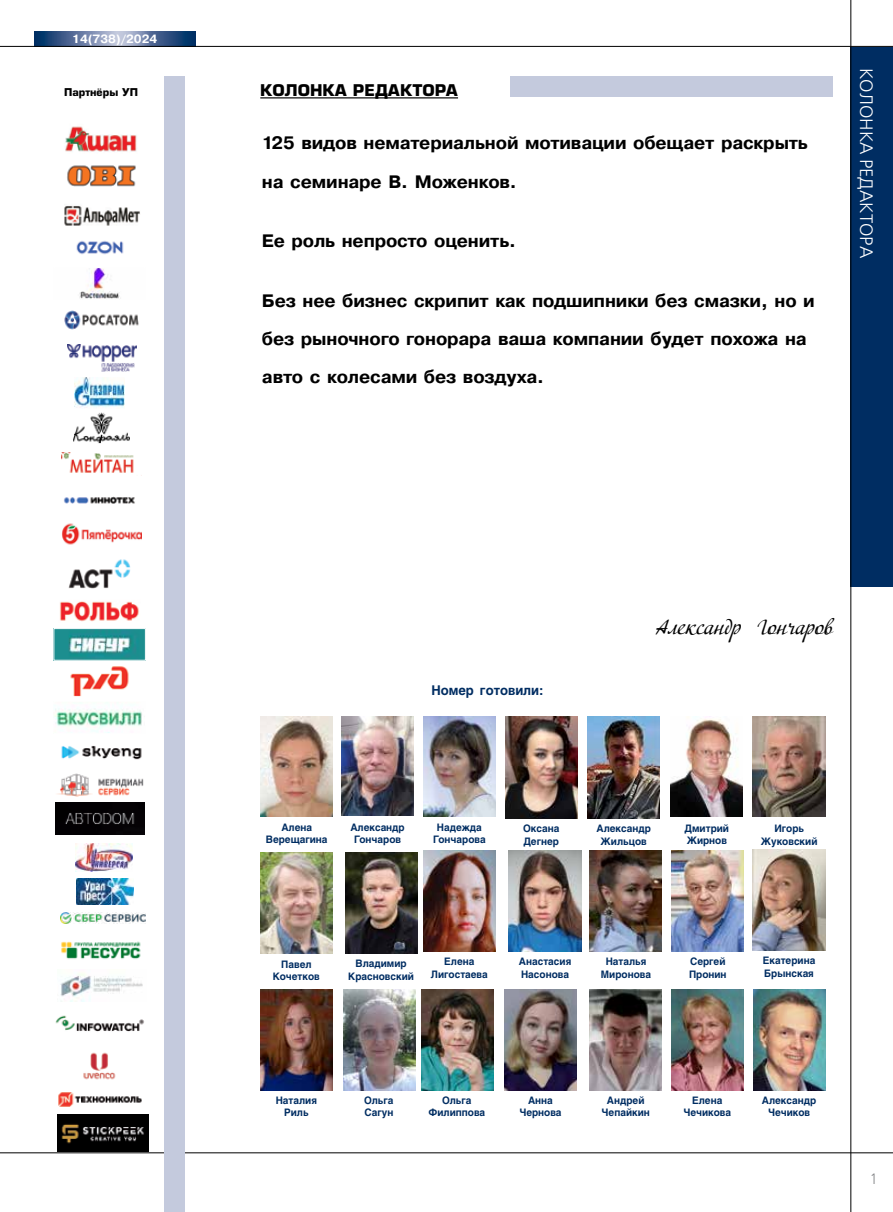
<style>
.page{position:relative;width:893px;height:1212px;background:#fff}
.page>*{position:absolute;margin:0;border:0;box-sizing:border-box;transform-origin:0 0}
.t1{font:21px "Adventure";letter-spacing:-.01em;color:#000}
.t2{font:700 18px/38.2px "Pragmatica";letter-spacing:-.01em;color:#000}
.t3{font:18px "Free Set C";color:#fff}
.t4{font:700 15.75px "Europe";color:#000}
.t5{font:15px "Free Set C";color:#808285;scale:.9 1}
.t6{font:700 13.35px "Helios";color:#002d62}
.t7{font:700 12px "Pragmatica";color:#fff}
.t8{font:700 10.5px "Europe";color:#000}
.t9{font:700 10.2px/12.3px "Helios";color:#002d62;text-align:center}
</style>
<div class="page">
<hr style="left:0;top:1152px;width:893px;height:1px;background:#000">
<div style="left:164px;top:76px;width:21px;height:1136px;background:#c4cadd"></div>
<div style="left:850px;top:47px;width:43px;height:539px;background:#002d62"></div>
<svg style="left:34px;top:31px;width:162px;height:15px;background:#577199"></svg>
<hr style="left:0;top:46px;width:893px;height:1px;background:#000">
<div style="left:510px;top:76px;width:323px;height:21px;background:#c4cadd"></div>
<img style="left:76px;top:878px;width:57px;height:26px">
<hr style="left:850px;top:0;width:1px;height:1212px;background:#000">
<hr style="left:260px;top:97px;width:198px;height:1px;background:#000">
<img style="left:60px;top:973px;width:83px;height:28px">
<img style="left:61px;top:941px;width:80px;height:18px">
<img style="left:61px;top:912px;width:84px;height:12px">
<img style="left:55px;top:1015px;width:89px;height:17px">
<img style="left:753px;top:716px;width:72px;height:100px">
<img style="left:58px;top:1092px;width:84px;height:15px">
<img style="left:83px;top:1052px;width:33px;height:28px">
<img style="left:75px;top:844px;width:57px;height:27px">
<img style="left:55px;top:803px;width:89px;height:32px">
<img style="left:55px;top:708px;width:87px;height:24px">
<img style="left:70px;top:667px;width:59px;height:28px">
<img style="left:55px;top:630px;width:89px;height:29px">
<div style="left:53px;top:628px;width:93px;height:33px;border:1px solid #fff"></div>
<img style="left:60px;top:601px;width:79px;height:21px">
<img style="left:79px;top:269px;width:41px;height:28px">
<div style="left:53px;top:267px;width:93px;height:32px;border:1px solid #fff"></div>
<img style="left:69px;top:559px;width:62px;height:28px">
<img style="left:74px;top:378px;width:51px;height:28px">
<div style="left:53px;top:376px;width:93px;height:32px;border:1px solid #fff"></div>
<img style="left:73px;top:414px;width:57px;height:28px">
<img style="left:61px;top:452px;width:73px;height:21px">
<img style="left:62px;top:523px;width:79px;height:22px">
<img style="left:64px;top:496px;width:71px;height:8px">
<img style="left:76px;top:241px;width:48px;height:14px">
<img style="left:64px;top:310px;width:75px;height:20px">
<img style="left:67px;top:165px;width:69px;height:22px">
<img style="left:67px;top:344px;width:70px;height:26px">
<div style="left:53px;top:340px;width:93px;height:32px;border:1px solid #fff"></div>
<img style="left:64px;top:206px;width:76px;height:20px">
<img style="left:65px;top:126px;width:72px;height:26px">
<img style="left:58px;top:1114px;width:91px;height:37px">
<img style="left:57px;top:773px;width:87px;height:24px">
<img style="left:61px;top:746px;width:81px;height:14px">
<img style="left:260px;top:853px;width:72px;height:100px">
<img style="left:345px;top:853px;width:72px;height:100px">
<img style="left:589px;top:851px;width:72px;height:100px">
<img style="left:671px;top:851px;width:72px;height:100px">
<img style="left:423px;top:716px;width:72px;height:100px">
<img style="left:504px;top:989px;width:73px;height:101px">
<img style="left:671px;top:989px;width:72px;height:101px">
<img style="left:590px;top:989px;width:72px;height:101px">
<img style="left:753px;top:989px;width:72px;height:101px">
<img style="left:671px;top:716px;width:72px;height:100px">
<img style="left:341px;top:716px;width:73px;height:100px">
<img style="left:260px;top:716px;width:72px;height:101px">
<img style="left:421px;top:989px;width:72px;height:101px">
<img style="left:343px;top:989px;width:72px;height:101px">
<img style="left:753px;top:850px;width:72px;height:100px">
<img style="left:260px;top:989px;width:72px;height:101px">
<img style="left:505px;top:716px;width:72px;height:102px">
<img style="left:588px;top:716px;width:72px;height:102px">
<img style="left:509px;top:851px;width:72px;height:100px">
<img style="left:423px;top:851px;width:72px;height:100px">
<p class="t7" style="left:72px;top:31px;width:87px">14(738)/2024</p>
<p class="t8" style="left:64px;top:85px;width:75px">Партнёры УП</p>
<h3 class="t4" style="left:260px;top:81px;width:199px">КОЛОНКА РЕДАКТОРА</h3>
<h2 class="t2" style="left:262px;top:124px;width:548px">125 видов нематериальной мотивации обещает раскрыть на семинаре В. Моженков.</h2>
<h2 class="t2" style="left:262px;top:222px;width:256px">Ее роль непросто оценить.</h2>
<h2 class="t2" style="left:262px;top:281px;width:554px">Без нее бизнес скрипит как подшипники без смазки, но и без рыночного гонорара ваша компании будет похожа на авто с колесами без воздуха.</h2>
<h2 class="t3" style="left:876px;top:68px;width:192px;rotate:90deg">КОЛОНКА РЕДАКТОРА</h2>
<h3 class="t6" style="left:431px;top:682px;width:114px">Номер готовили:</h3>
<h1 class="t1" style="left:656px;top:614px;width:179px">Александр Гончаров</h1>
<p class="t9" style="left:266px;top:821px;width:63px">Алена<br>Верещагина</p>
<p class="t9" style="left:350px;top:821px;width:56px">Александр<br>Гончаров</p>
<p class="t9" style="left:523px;top:822px;width:38px;text-align:left">Оксана<br>Дегнер</p>
<p class="t9" style="left:596px;top:822px;width:56px">Александр<br>Жильцов</p>
<p class="t9" style="left:433px;top:821px;width:54px">Надежда<br>Гончарова</p>
<p class="t9" style="left:685px;top:822px;width:46px;text-align:left">Дмитрий<br>Жирнов</p>
<p class="t9" style="left:761px;top:822px;width:58px">Игорь<br>Жуковский</p>
<p class="t9" style="left:273px;top:958px;width:48px">Павел<br>Кочетков</p>
<p class="t9" style="left:348px;top:957px;width:67px">Владимир<br>Красновский</p>
<p class="t9" style="left:431px;top:955px;width:58px">Елена<br>Лигостаева</p>
<p class="t9" style="left:763px;top:954px;width:54px;text-align:left">Екатерина<br>Брынская</p>
<p class="t9" style="left:601px;top:955px;width:52px">Наталья<br>Миронова</p>
<p class="t9" style="left:689px;top:955px;width:39px;text-align:left">Сергей<br>Пронин</p>
<p class="t9" style="left:519px;top:955px;width:54px;text-align:left">Анастасия<br>Насонова</p>
<p class="t9" style="left:276px;top:1094px;width:43px">Наталия<br>Риль</p>
<p class="t9" style="left:429px;top:1094px;width:58px">Ольга<br>Филиппова</p>
<p class="t9" style="left:364px;top:1094px;width:31px;text-align:left">Ольга<br>Сагун</p>
<p class="t9" style="left:602px;top:1094px;width:50px">Андрей<br>Чепайкин</p>
<p class="t9" style="left:762px;top:1094px;width:56px">Александр<br>Чечиков</p>
<p class="t9" style="left:519px;top:1094px;width:44px">Анна<br>Чернова</p>
<p class="t9" style="left:683px;top:1094px;width:49px">Елена<br>Чечикова</p>
<h3 class="t5" style="left:871px;top:1170px;width:7px">1</h3>
</div>
